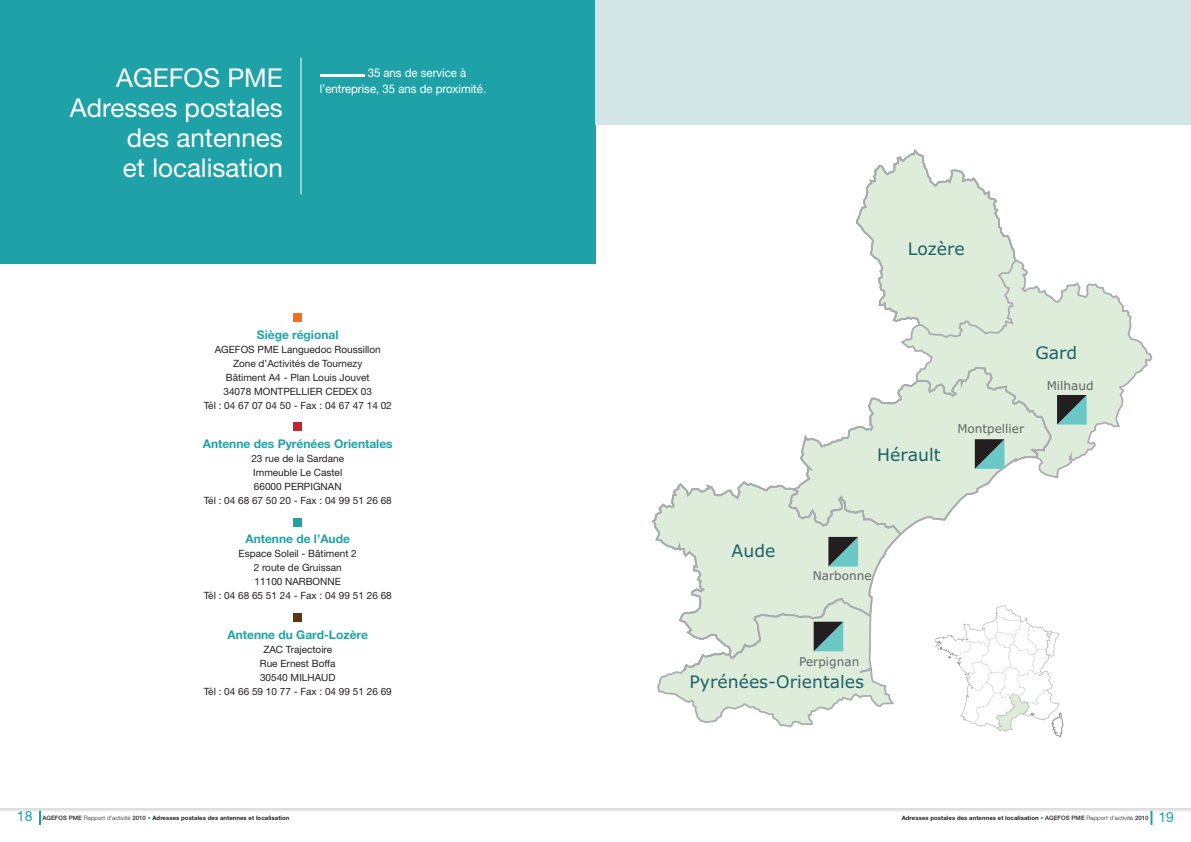
<style>
.page{position:relative;width:1191px;height:842px;background:#fff}
.page>*{position:absolute;margin:0;border:0;box-sizing:border-box;transform-origin:0 0}
.t1{font:26px/30px "Helvetica Neue LT Std";color:#fff;text-align:right}
.t2{font:17.2px "Verdana";color:#1e6168}
.t3{font:14px "Helvetica Neue LT Std";color:#1fa2a7}
.t4{font:12.1px "Verdana";color:#626568}
.t5{font:700 12px "Helvetica Neue LT Std";color:#1fa2a7}
.t6{font:12px/16px "Helvetica Neue LT Std";color:#fff;scale:.95 1}
.t7{font:10px/14px "Helvetica Neue LT Std";color:#231f20}
.t8{font:700 6px "Helvetica Neue LT Std";letter-spacing:.01em;color:#231f20}
.s1{font-weight:500}
.s2{font-weight:300}
.s3{font-weight:500;color:#1fa2a7}
.s4{color:#1fa2a7}
</style>
<div class="page">
<div style="left:0;top:0;width:595px;height:264px;background:#1fa2a7"></div>
<hr style="left:0;top:809px;width:1191px;height:3px;background:#e9eaea">
<svg style="left:39px;top:811px;width:2px;height:14px"></svg>
<div style="left:595px;top:0;width:596px;height:125px;background:#d2e6e8"></div>
<svg style="left:1150px;top:811px;width:2px;height:14px"></svg>
<div style="left:293px;top:313px;width:9px;height:9px;background:#f36e21"></div>
<div style="left:293px;top:422px;width:9px;height:9px;background:#c0262d"></div>
<div style="left:293px;top:518px;width:9px;height:8px;background:#1fa2a7"></div>
<div style="left:293px;top:613px;width:9px;height:9px;background:#5f3310"></div>
<hr style="left:301px;top:58px;width:1px;height:136px;background:#fff">
<svg style="left:856px;top:149px;width:160px;height:173px"></svg>
<svg style="left:899px;top:258px;width:253px;height:221px"></svg>
<svg style="left:800px;top:366px;width:252px;height:167px"></svg>
<svg style="left:652px;top:480px;width:251px;height:117px"></svg>
<svg style="left:935px;top:605px;width:128px;height:132px"></svg>
<svg style="left:1057px;top:395px;width:29px;height:30px"></svg>
<svg style="left:974px;top:439px;width:30px;height:30px"></svg>
<svg style="left:828px;top:537px;width:30px;height:29px"></svg>
<svg style="left:657px;top:597px;width:237px;height:131px"></svg>
<hr style="left:320px;top:74px;width:44px;height:3px;background:#fff">
<h1 class="t1" style="left:70px;top:62px;width:214px">FOS PME<br>Adresses postales des antennes<br>et localisation</h1>
<h1 class="t1" style="left:116px;top:62px;width:19px">AGE</h1>
<p class="t6" style="left:320px;top:64px;width:177px;text-indent:48px">35 ans de service à l’entreprise, 35 ans de proximité.</p>
<p class="t5" style="left:257px;top:327px;width:83px">Siège régional</p>
<p class="t7" style="left:215px;top:342px;width:8px">AGE</p>
<p class="t7" style="left:235px;top:342px;width:147px">FOS PME Languedoc Roussillon</p>
<p class="t7" style="left:233px;top:356px;width:131px">Zone d’Activités de Tournezy</p>
<p class="t7" style="left:226px;top:370px;width:145px">Bâtiment A4 - Plan Louis Jouvet</p>
<p class="t7" style="left:223px;top:384px;width:48px">34078 MONT</p>
<p class="t7" style="left:283px;top:384px;width:13px">PELLIER</p>
<p class="t7" style="left:325px;top:384px;width:8px">CEDE</p>
<p class="t7" style="left:204px;top:384px;width:190px;text-indent:148px">X 03<br>Tél : 04 67 07 04 50 - Fax : 04 67 47 14 02</p>
<p class="t5" style="left:203px;top:436px;width:191px">Antenne des Pyrénées Orientales</p>
<p class="t7" style="left:251px;top:451px;width:94px">23 rue de la Sardane</p>
<p class="t7" style="left:253px;top:465px;width:90px">I mmeuble Le Castel</p>
<p class="t7" style="left:254px;top:479px;width:64px">66000 PERPIGNAN</p>
<p class="t7" style="left:204px;top:493px;width:190px">Tél : 04 68 67 50 20 - Fax : 04 99 51 26 68</p>
<p class="t5" style="left:245px;top:531px;width:106px">Antenne de l’Aude</p>
<p class="t7" style="left:254px;top:546px;width:104px;text-indent:-15px">Espace Soleil - Bâtiment 2<br>2 route de Gruissan<br>11100 NAR</p>
<p class="t7" style="left:204px;top:574px;width:190px;text-indent:102px">BONNE<br>Tél : 04 68 65 51 24 - Fax : 04 99 51 26 68</p>
<p class="t5" style="left:228px;top:627px;width:142px">Antenne du Gard-Lozère</p>
<p class="t7" style="left:263px;top:642px;width:70px">ZAC Trajectoire</p>
<p class="t7" style="left:260px;top:656px;width:77px">Rue Ernest Boffa</p>
<p class="t7" style="left:260px;top:670px;width:63px">30540 MILHAUD</p>
<p class="t7" style="left:204px;top:684px;width:190px">Tél : 04 66 59 10 77 - Fax : 04 99 51 26 69</p>
<h2 class="t2" style="left:907px;top:237px;width:59px">Lozère</h2>
<h2 class="t2" style="left:877px;top:444px;width:65px">Hérault</h2>
<h2 class="t2" style="left:1035px;top:341px;width:43px">Gard</h2>
<p class="t4" style="left:1046px;top:378px;width:48px">Milhaud</p>
<p class="t4" style="left:957px;top:421px;width:68px">Montpellier</p>
<h2 class="t2" style="left:731px;top:540px;width:45px">Aude</h2>
<p class="t4" style="left:813px;top:568px;width:60px">Narbonne</p>
<p class="t4" style="left:799px;top:654px;width:62px">Perpignan</p>
<h2 class="t2" style="left:689px;top:671px;width:176px">Pyrénées-Orientales</h2>
<h3 class="t3" style="left:17px;top:807px;width:17px">18</h3>
<p class="t8" style="left:42px;top:814px;width:248px"><span class="s1">AGEFOS PME</span> <span class="s2">Rapport d’activité</span> <span class="s1">2010</span> <span class="s3">•</span> Adresses postales des antennes et localisation</p>
<p class="t8" style="left:901px;top:814px;width:248px">Adresses postales des antennes et localisation <span class="s4">•</span> <span class="s1">AGEFOS PME</span> <span class="s2">Rapport d’activité</span> <span class="s1">2010</span></p>
<h3 class="t3" style="left:1158px;top:809px;width:17px">19</h3>
</div>
